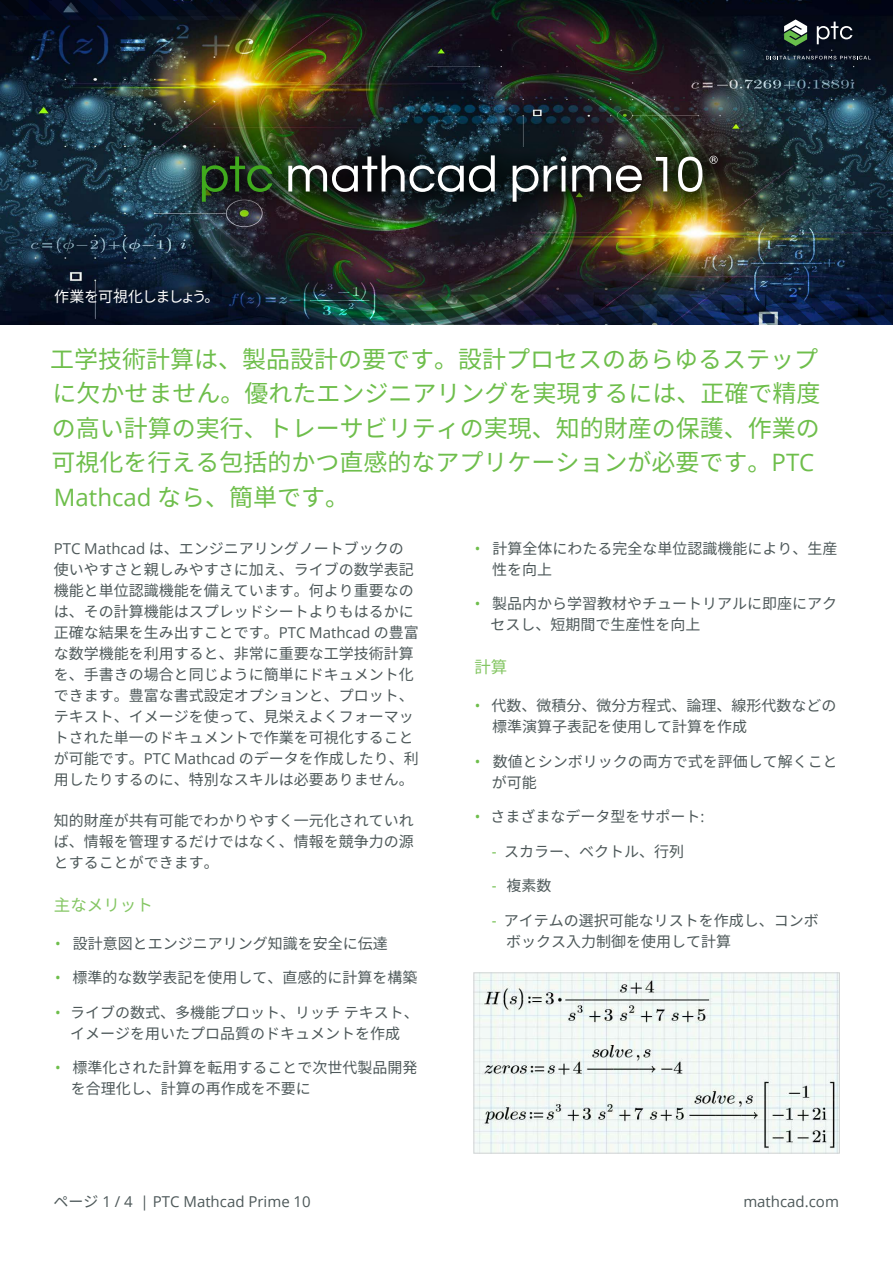
<style>
.page{position:relative;width:893px;height:1263px;background:#fff}
.page>*{position:absolute;margin:0;border:0;box-sizing:border-box;transform-origin:0 0}
._3__Introduction{font:24px/34.5px "Noto Sans CJ Kjp";color:#6ebe4b}
._3__Text_Subhead_1{font:16.5px "Noto Sans CJ Kjp";color:#84c663}
._4__Text_Body{font:15px/21px "Noto Sans CJ Kjp";color:#4d5859}
.t1{font:15px "Open Sans";color:#4d5859}
._2__Headline_Subhead{font:15px "Noto Sans CJ Kjp";letter-spacing:-.07em;color:#fff}
.s1{font-family:"Open Sans"}
.s2{font-family:"Open Sans";color:#6ebe4b}
.s3{font-family:"Noto Sans CJ Kjp"}
</style>
<div class="page">
<img style="left:0;top:0;width:893px;height:324px">
<svg style="left:0;top:0;width:272px;height:20px;background:#080f1e"></svg>
<svg style="left:784px;top:19px;width:23px;height:27px"></svg>
<svg style="left:817px;top:22px;width:35px;height:22px"></svg>
<svg style="left:766px;top:56px;width:105px;height:3px"></svg>
<img style="left:311px;top:294px;width:582px;height:30px">
<div style="left:179px;top:133px;width:563px;height:94px;background:#000;opacity:.75"></div>
<svg style="left:202px;top:156px;width:70px;height:46px;background:#23401d"></svg>
<svg style="left:288px;top:155px;width:207px;height:37px"></svg>
<svg style="left:513px;top:165px;width:25px;height:37px"></svg>
<svg style="left:544px;top:156px;width:22px;height:35px"></svg>
<svg style="left:572px;top:165px;width:70px;height:27px"></svg>
<svg style="left:709px;top:156px;width:9px;height:8px"></svg>
<svg style="left:656px;top:157px;width:11px;height:34px"></svg>
<svg style="left:678px;top:157px;width:24px;height:35px"></svg>
<img style="left:475px;top:974px;width:363px;height:177px">
<div style="left:473px;top:972px;width:367px;height:181px;border:1px solid #d1d3d4"></div>
<p class="_2__Headline_Subhead" style="left:54px;top:288px;width:167px">作業を可視化しましょう。</p>
<p class="_3__Introduction" style="left:50px;top:342px;width:772px">工学技術計算は、製品設計の要です。設計プロセスのあらゆるステップに欠かせません。優れたエンジニアリングを実現するには、正確で精度の高い計算の実行、トレーサビリティの実現、知的財産の保護、作業の可視化を行える包括的かつ直感的なアプリケーションが必要です。<span class="s1">PTC Mathcad</span> なら、簡単です。</p>
<p class="_4__Text_Body" style="left:54px;top:538px;width:366px"><span class="s1">PTC Mathcad</span> は、エンジニアリングノートブックの使いやすさと親しみやすさに加え、ライブの数学表記機能と単位認識機能を備えています。何より重要なのは、その計算機能はスプレッドシートよりもはるかに正確な結果を生み出すことです。<span class="s1">PTC Mathcad</span> の豊富な数学機能を利用すると、非常に重要な工学技術計算を、手書きの場合と同じように簡単にドキュメント化できます。豊富な書式設定オプションと、プロット、テキスト、イメージを使って、見栄えよくフォーマットされた単一のドキュメントで作業を可視化することが可能です。<span class="s1">PTC Mathcad</span> のデータを作成したり、利用したりするのに、特別なスキルは必要ありません。</p>
<p class="_4__Text_Body" style="left:54px;top:810px;width:362px;text-align:justify">知的財産が共有可能でわかりやすく一元化されていれば、情報を管理するだけではなく、情報を競争力の源とすることができます。</p>
<p class="_3__Text_Subhead_1" style="left:54px;top:895px;width:100px">主なメリット</p>
<p class="_4__Text_Body" style="left:55px;top:933px;width:334px"><span class="s2">•</span> 設計意図とエンジニアリング知識を安全に伝達</p>
<p class="_4__Text_Body" style="left:55px;top:968px;width:364px"><span class="s2">•</span> 標準的な数学表記を使用して、直感的に計算を構築</p>
<p class="_4__Text_Body" style="left:55px;top:1002px;width:365px;text-align:center"><span class="s2">•</span> ライブの数式、多機能プロット、リッチテキスト、イメージを用いたプロ品質のドキュメントを作成</p>
<p class="_4__Text_Body" style="left:71px;top:1058px;width:348px;text-indent:-16px"><span class="s2">•</span> 標準化された計算を転用することで次世代製品開発を合理化し、計算の再作成を不要に</p>
<p class="_4__Text_Body" style="left:492px;top:538px;width:347px;text-indent:-17px"><span class="s2">•</span> 計算全体にわたる完全な単位認識機能により、生産性を向上</p>
<p class="_4__Text_Body" style="left:490px;top:593px;width:348px;text-indent:-15px"><span class="s2">•</span> 製品内から学習教材やチュートリアルに即座にアクセスし、短期間で生産性を向上</p>
<p class="_3__Text_Subhead_1" style="left:474px;top:657px;width:34px">計算</p>
<p class="_4__Text_Body" style="left:492px;top:695px;width:346px;text-indent:-17px"><span class="s2">•</span> 代数、微積分、微分方程式、論理、線形代数などの標準演算子表記を使用して計算を作成</p>
<p class="_4__Text_Body" style="left:492px;top:751px;width:348px;text-indent:-17px"><span class="s2">•</span> 数値とシンボリックの両方で式を評価して解くことが可能</p>
<p class="_4__Text_Body" style="left:475px;top:806px;width:231px"><span class="s2">•</span> さまざまなデータ型をサポート<span class="s1">:</span></p>
<p class="_4__Text_Body" style="left:492px;top:841px;width:194px"><span class="s2">-</span> スカラー、ベクトル、行列</p>
<p class="_4__Text_Body" style="left:492px;top:875px;width:61px"><span class="s2">-</span> 複素数</p>
<p class="_4__Text_Body" style="left:506px;top:910px;width:314px;line-height:21.8px;text-indent:-14px"><span class="s2">-</span> アイテムの選択可能なリストを作成し、コンボボックス入力制御を使用して計算</p>
<p class="t1" style="left:53px;top:1191px;width:259px"><span class="s3">ページ</span> 1 / 4 | PTC Mathcad Prime 10</p>
<p class="t1" style="left:743px;top:1191px;width:97px">mathcad.com</p>
</div>
